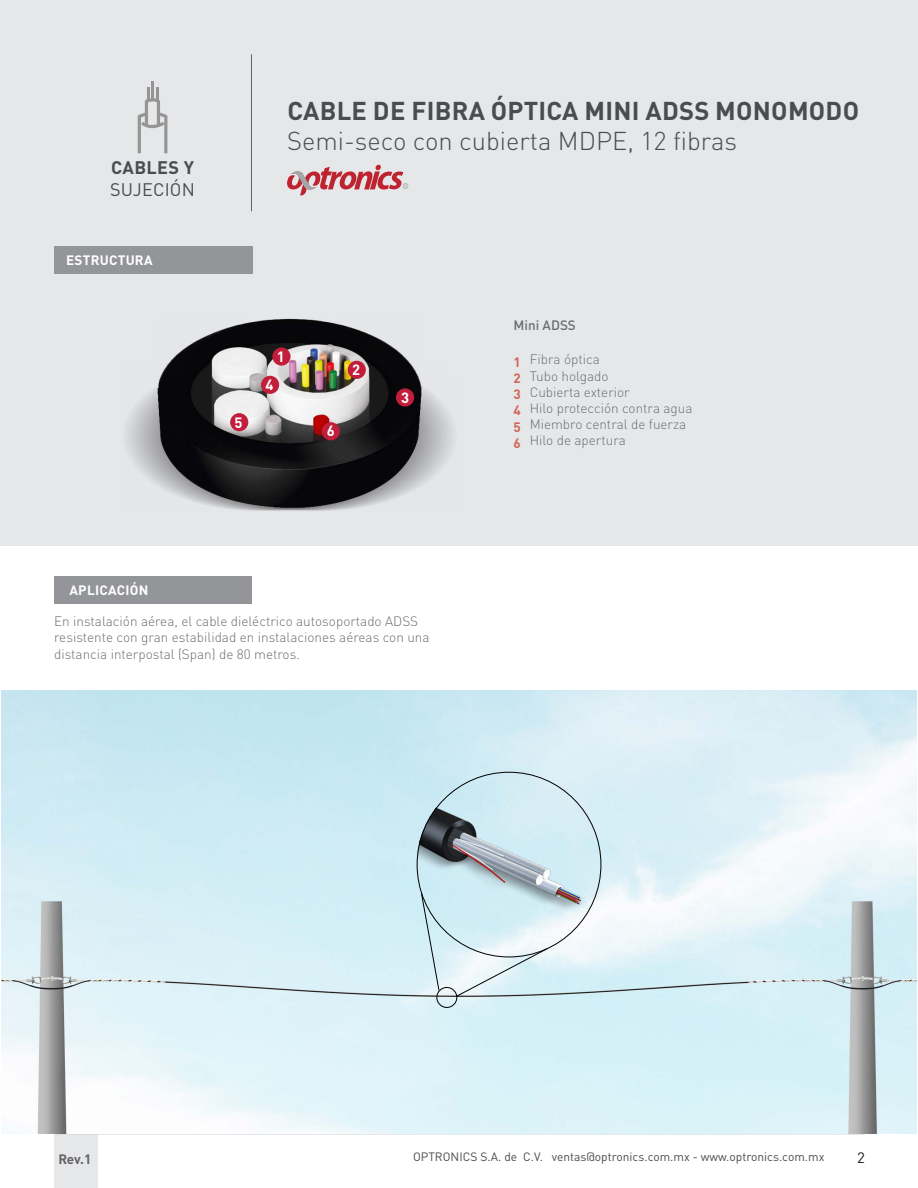
<style>
.page{position:relative;width:918px;height:1188px;background:#fff}
.page>*{position:absolute;margin:0;border:0;box-sizing:border-box;transform-origin:0 0}
.t1{font:700 25.5px "DIN Pro";letter-spacing:.01em;color:#4b4c4d}
.t2{font:300 25.5px "DIN Pro";color:#4b4c4d}
.t3{font:18px "DIN Pro";letter-spacing:.01em;color:#4b4c4d}
.t4{font:700 18px "DIN Pro";letter-spacing:.02em;color:#4b4c4d}
.t5{font:15px "DIN Pro";color:#231f20}
.t6{font:700 14.7px "DIN Pro";color:#fff}
.t7{font:300 13.5px/16.2px "DIN Pro";color:#6c6d70}
.t8{font:700 13.5px "DIN Pro";letter-spacing:.02em;color:#fff}
.t9{font:500 13.5px "DIN Pro";color:#6c6d70}
.t10{font:700 13.5px/16.2px "DIN Pro";color:#ce6859;text-align:justify}
.t11{font:700 13.5px "DIN Pro";color:#636366}
.t12{font:12px "DIN Pro";color:#4b4c4d}
</style>
<div class="page">
<div style="left:0;top:0;width:918px;height:545px;background:#e6e7e9"></div>
<div style="left:54px;top:1134px;width:44px;height:54px;background:#e6e7e9"></div>
<hr style="left:251px;top:54px;width:1px;height:157px;background:#636366">
<hr style="left:55px;top:1134px;width:810px;height:1px;background:#d1d2d4">
<svg style="left:287px;top:165px;width:121px;height:30px"></svg>
<svg style="left:138px;top:81px;width:29px;height:72px"></svg>
<img style="left:1px;top:690px;width:916px;height:444px">
<img style="left:417px;top:772px;width:184px;height:157px">
<img style="left:126px;top:318px;width:327px;height:193px">
<div style="left:54px;top:577px;width:198px;height:27px;background:#939598"></div>
<div style="left:54px;top:246px;width:199px;height:28px;background:#939598"></div>
<div style="left:348px;top:361px;width:18px;height:18px;background:#c21e3c;border-radius:50%"></div>
<div style="left:322px;top:422px;width:18px;height:18px;background:#c21e3c;border-radius:50%"></div>
<div style="left:396px;top:388px;width:18px;height:19px;background:#c21e3c;border-radius:50%"></div>
<div style="left:261px;top:376px;width:18px;height:18px;background:#c21e3c;border-radius:50%"></div>
<div style="left:230px;top:413px;width:18px;height:18px;background:#c21e3c;border-radius:50%"></div>
<div style="left:272px;top:347px;width:19px;height:19px;background:#c21e3c;border-radius:50%"></div>
<div style="left:436px;top:987px;width:21px;height:21px;border:1px solid #000;border-radius:50%"></div>
<svg style="left:421px;top:892px;width:19px;height:99px;background:#c5dde4"></svg>
<svg style="left:455px;top:948px;width:93px;height:50px"></svg>
<h2 class="t4" style="left:111px;top:153px;width:84px">CABLES Y</h2>
<h2 class="t3" style="left:110px;top:177px;width:86px">SUJECIÓN</h2>
<p class="t8" style="left:66px;top:249px;width:88px">ESTRUCTURA</p>
<h1 class="t1" style="left:287px;top:89px;width:573px">CABLE DE FIBRA ÓPTICA MINI ADSS MONOMODO</h1>
<h1 class="t2" style="left:287px;top:121px;width:452px">Semi-seco con cubierta MDPE, 12 fibras</h1>
<p class="t6" style="left:235px;top:410px;width:10px">5</p>
<p class="t6" style="left:277px;top:345px;width:10px">1</p>
<p class="t6" style="left:265px;top:373px;width:10px">4</p>
<p class="t6" style="left:352px;top:358px;width:10px">2</p>
<p class="t6" style="left:327px;top:419px;width:10px">6</p>
<p class="t6" style="left:401px;top:385px;width:10px">3</p>
<p class="t9" style="left:514px;top:314px;width:64px">Mini ADSS</p>
<p class="t10" style="left:514px;top:352px;width:9px">1<br>2<br>3<br>4<br>5<br>6</p>
<p class="t7" style="left:530px;top:350px;width:164px">Fibra óptica<br>Tubo holgado<br>Cubierta exterior<br>Hilo protección contra agua<br>Miembro central de fuerza<br>Hilo de apertura</p>
<p class="t8" style="left:69px;top:579px;width:80px">APLICACIÓN</p>
<p class="t7" style="left:54px;top:612px;width:377px">En instalación aérea, el cable dieléctrico autosoportado ADSS resistente con gran estabilidad en instalaciones aéreas con una distancia interpostal (Span) de 80 metros.</p>
<p class="t11" style="left:58px;top:1148px;width:34px">Rev.1</p>
<p class="t12" style="left:413px;top:1149px;width:413px">OPTRONICS S.A. de C.V. ventas@optronics.com.mx - www.optronics.com.mx</p>
<p class="t5" style="left:857px;top:1148px;width:9px">2</p>
</div>
